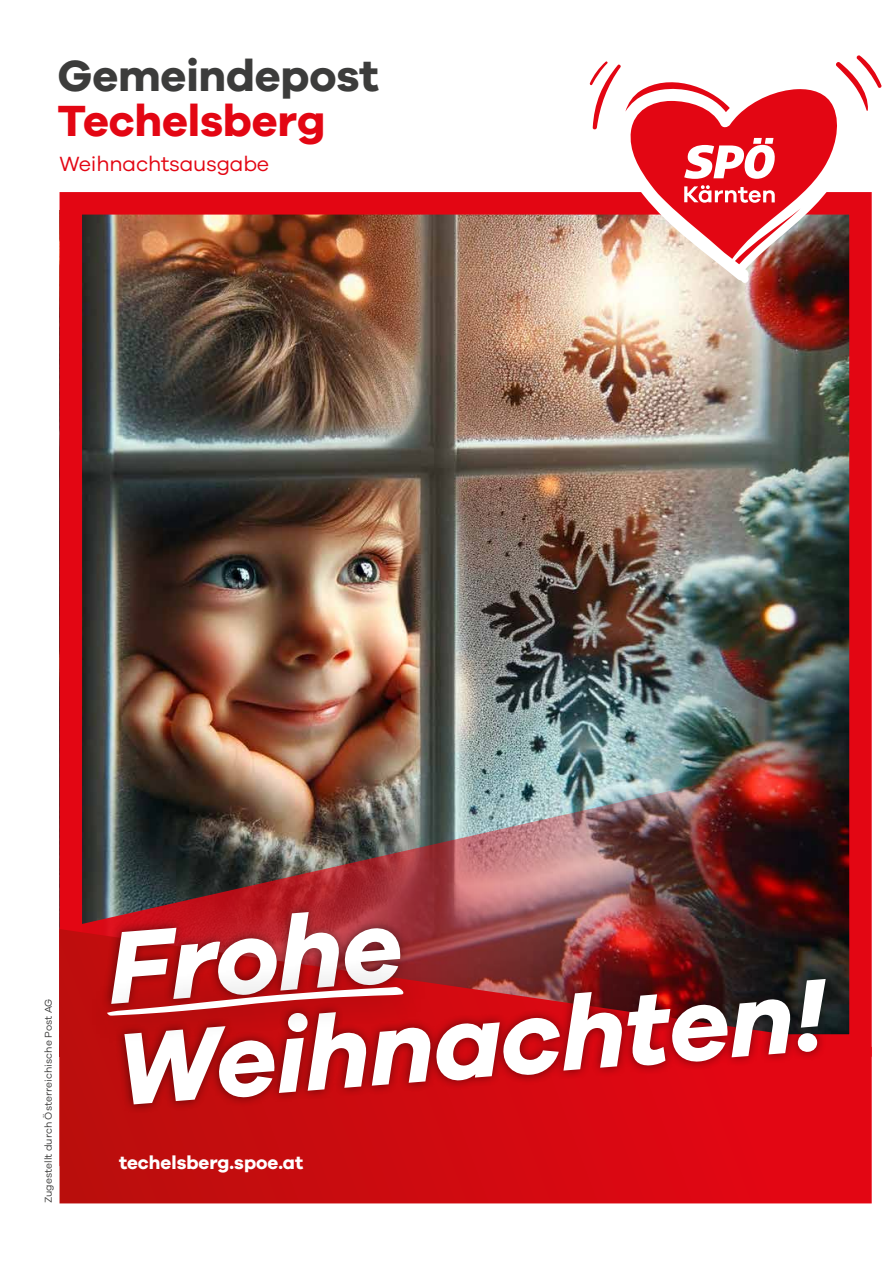
<style>
.page{position:relative;width:893px;height:1263px;background:#fff}
.page>*{position:absolute;margin:0;border:0;box-sizing:border-box;transform-origin:0 0}
.t1{font:italic 700 105.6px/104.1px "Galano Grotesque";color:#fff}
.t2{font:700 45px "Galano Grotesque";letter-spacing:-.005em;color:#3c3c3b}
.t3{font:700 45px "Galano Grotesque";letter-spacing:-.005em;color:#e30613}
.t4{font:21.3px "Galano Grotesque";letter-spacing:-.01em;color:#e30613}
.t5{font:700 18.9px "Galano Grotesque";color:#fff}
.t6{font:10.2px "Galano Grotesque";color:#3c3c3b}
</style>
<div class="page">
<img style="left:83px;top:215px;width:766px;height:714px">
<div style="left:60px;top:192px;width:812px;height:865px;border:22px solid #e30613"></div>
<img style="left:60px;top:761px;width:743px;height:168px">
<svg style="left:60px;top:929px;width:812px;height:274px"></svg>
<div style="left:102px;top:903px;width:733px;height:211px;background:#000;opacity:.5"></div>
<div style="left:81px;top:957px;width:350px;height:88px;background:#000;opacity:.42"></div>
<svg style="left:107px;top:987px;width:297px;height:29px"></svg>
<svg style="left:602px;top:192px;width:12px;height:80px"></svg>
<img style="left:614px;top:82px;width:236px;height:203px">
<svg style="left:589px;top:61px;width:33px;height:69px"></svg>
<svg style="left:835px;top:55px;width:47px;height:56px"></svg>
<svg style="left:684px;top:138px;width:92px;height:41px"></svg>
<svg style="left:684px;top:185px;width:91px;height:18px"></svg>
<h2 class="t2" style="left:57px;top:48px;width:323px">Gemeindepost</h2>
<h2 class="t3" style="left:57px;top:93px;width:270px">Techelsberg</h2>
<h3 class="t4" style="left:60px;top:151px;width:211px">Weihnachtsausgabe</h3>
<p class="t6" style="left:42px;top:1203px;width:207px;rotate:-90deg">Zugestellt durch Österreichische Post AG</p>
<h1 class="t1" style="left:102px;top:914px;width:712px;rotate:-5deg">Frohe<br>Weihnachten!</h1>
<h3 class="t5" style="left:119px;top:1151px;width:186px">techelsberg.spoe.at</h3>
</div>
